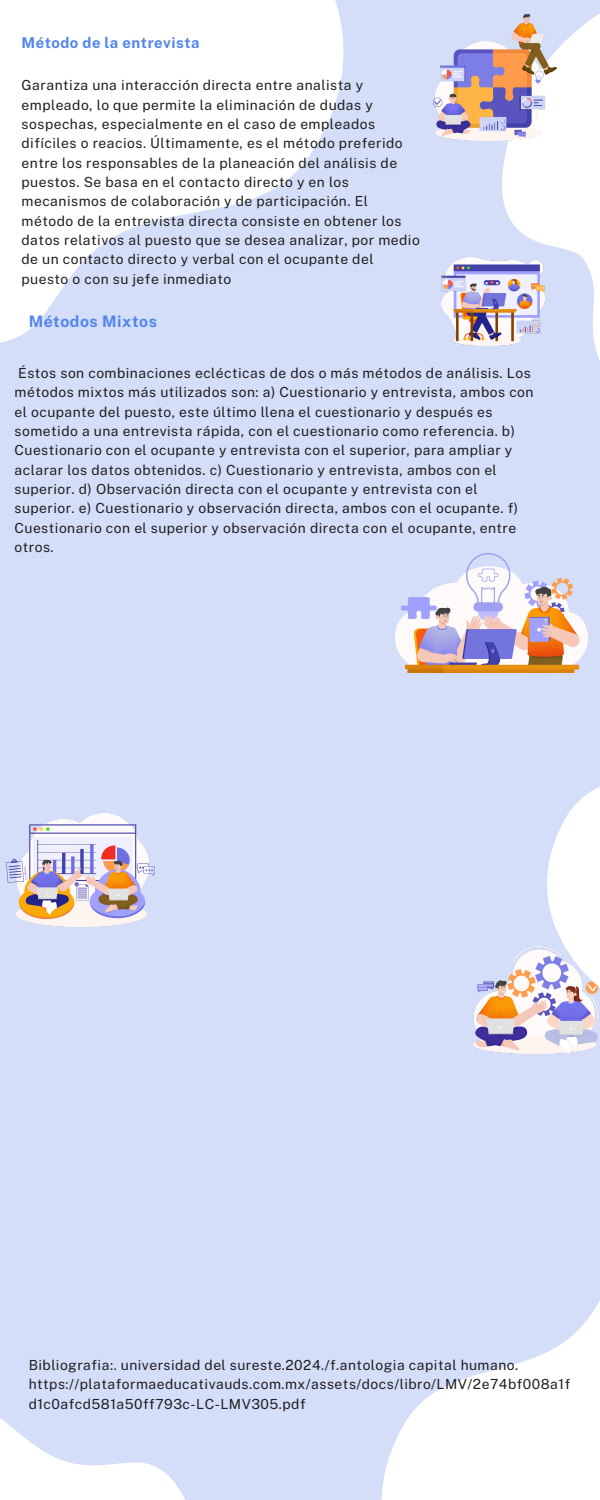
<style>
.page{position:relative;width:600px;height:1500px;background:#d4def9}
.page>*{position:absolute;margin:0;border:0;box-sizing:border-box;transform-origin:0 0}
.t1{font:700 15.8px "Public Sans";letter-spacing:.035em;color:#5385ea}
.t2{font:700 14.9px "Public Sans";letter-spacing:.035em;color:#5385ea}
.t3{font:13.9px/19.3px "Public Sans";letter-spacing:.035em;color:#201f1f}
</style>
<div class="page">
<svg style="left:0;top:0;width:344px;height:343px;fill:#fff"></svg>
<img style="left:395px;top:553px;width:187px;height:119px">
<svg style="left:0;top:1418px;width:185px;height:82px"></svg>
<img style="left:441px;top:257px;width:61px;height:89px">
<img style="left:7px;top:813px;width:148px;height:114px">
<svg style="left:502px;top:13px;width:98px;height:347px;fill:#fff"></svg>
<img style="left:433px;top:15px;width:123px;height:125px">
<svg style="left:381px;top:1301px;width:219px;height:199px;fill:#fff"></svg>
<img style="left:473px;top:981px;width:21px;height:71px">
<svg style="left:494px;top:620px;width:106px;height:434px"></svg>
<p class="t2" style="left:22px;top:34px;width:180px">Método de la entrevista</p>
<p class="t3" style="left:22px;top:76px;width:400px">Garantiza una interacción directa entre analista y empleado, lo que permite la eliminación de dudas y sospechas, especialmente en el caso de empleados difíciles o reacios. Últimamente, es el método preferido entre los responsables de la planeación del análisis de puestos. Se basa en el contacto directo y en los mecanismos de colaboración y de participación. El método de la entrevista directa consiste en obtener los datos relativos al puesto que se desea analizar, por medio de un contacto directo y verbal con el ocupante del puesto o con su jefe inmediato</p>
<p class="t1" style="left:29px;top:312px;width:130px">Métodos Mixtos</p>
<p class="t3" style="left:15px;top:363px;width:521px">Éstos son combinaciones eclécticas de dos o más métodos de análisis. Los métodos mixtos más utilizados son: a) Cuestionario y entrevista, ambos con el ocupante del puesto, este último llena el cuestionario y después es sometido a una entrevista rápida, con el cuestionario como referencia. b)<br>Cuestionario con el ocupante y entrevista con el superior, para ampliar y aclarar los datos obtenidos. c) Cuestionario y entrevista, ambos con el superior. d) Observación directa con el ocupante y entrevista con el superior. e) Cuestionario y observación directa, ambos con el ocupante. f)<br>Cuestionario con el superior y observación directa con el ocupante, entre otros.</p>
<p class="t3" style="left:29px;top:1355px;width:543px">Bibliografia:. universidad del sureste.2024./f.antologia capital humano. https://plataformaeducativauds.com.mx/assets/docs/libro/LMV/2e74bf008a1f d1c0afcd581a50ff793c-LC-LMV305.pdf</p>
</div>
